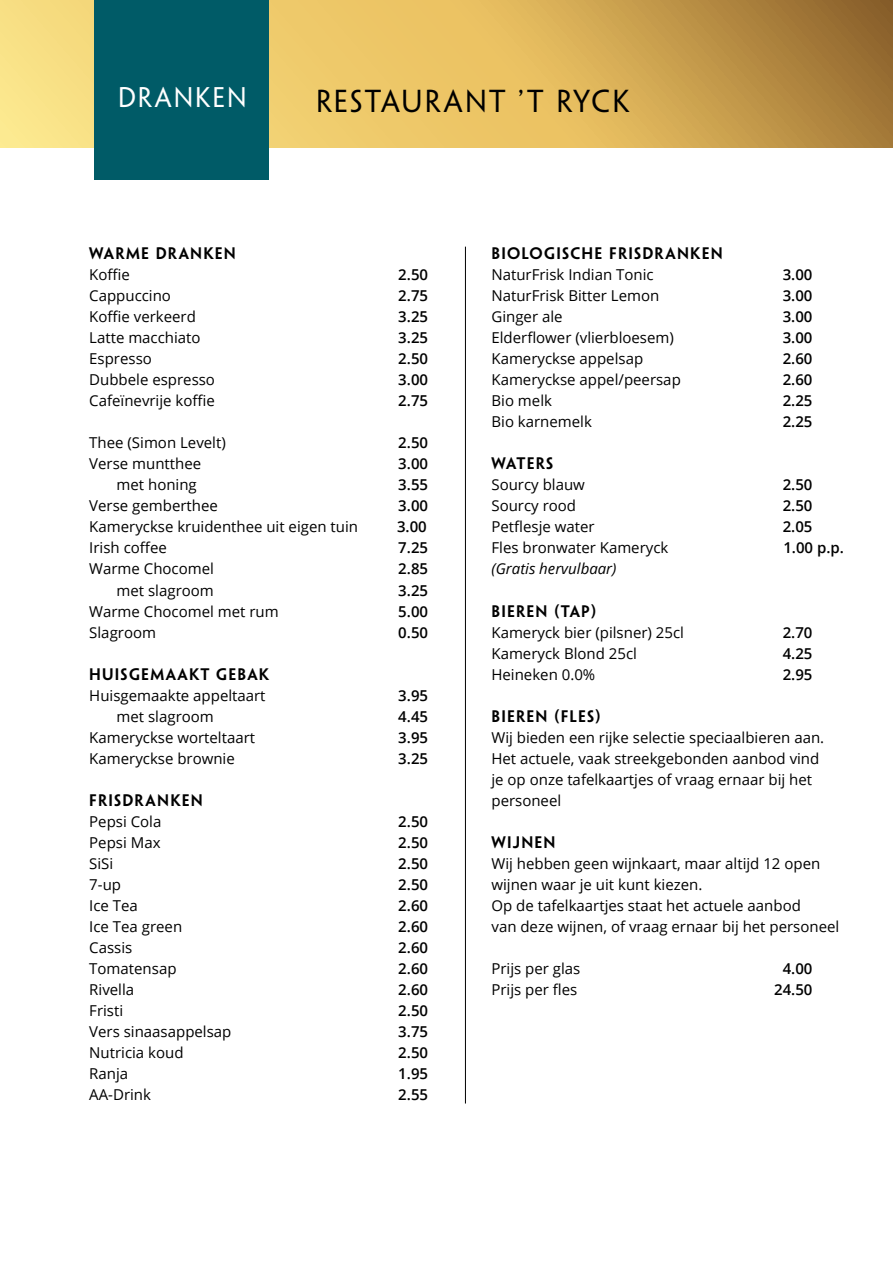
<style>
.page{position:relative;width:893px;height:1263px;background:#fff}
.page>*{position:absolute;margin:0;border:0;box-sizing:border-box;transform-origin:0 0}
.t1{font:28.5px "Penumbra Sans Std";letter-spacing:.08em;color:#000}
.t2{font:25.5px "Penumbra Sans Std";letter-spacing:.08em;color:#fff}
.t3{font:15px/21px "Open Sans";color:#000}
.t4{font:600 15px "Open Sans";color:#000}
.t5{font:600 15px "Penumbra Sans Std";letter-spacing:.08em;color:#000}
.t6{font:italic 15px "Open Sans";color:#000}
</style>
<div class="page">
<svg style="left:0;top:0;width:893px;height:147px;background:#d8b25c"></svg>
<div style="left:94px;top:0;width:175px;height:179px;background:#005b67"></div>
<hr style="left:465px;top:247px;width:1px;height:856px;background:#000">
<h2 class="t2" style="left:118px;top:83px;width:130px">DRANKEN</h2>
<h1 class="t1" style="left:316px;top:84px;width:315px">RESTAURANT ’T RYCK</h1>
<p class="t5" style="left:89px;top:244px;width:148px">WARME DRANKEN</p>
<p class="t3" style="left:89px;top:264px;width:42px">Koffie</p>
<p class="t4" style="left:398px;top:265px;width:31px">2.50</p>
<p class="t3" style="left:89px;top:285px;width:83px">Cappuccino</p>
<p class="t4" style="left:398px;top:286px;width:31px">2.75</p>
<p class="t3" style="left:89px;top:306px;width:108px">Koffie verkeerd</p>
<p class="t4" style="left:398px;top:307px;width:31px">3.25</p>
<p class="t3" style="left:89px;top:327px;width:113px">Latte macchiato</p>
<p class="t4" style="left:398px;top:328px;width:31px">3.25</p>
<p class="t3" style="left:89px;top:348px;width:64px">Espresso</p>
<p class="t4" style="left:398px;top:349px;width:31px">2.50</p>
<p class="t3" style="left:89px;top:369px;width:127px">Dubbele espresso</p>
<p class="t4" style="left:398px;top:370px;width:31px">3.00</p>
<p class="t3" style="left:89px;top:390px;width:127px">Cafeïnevrije koffie</p>
<p class="t4" style="left:398px;top:391px;width:31px">2.75</p>
<p class="t3" style="left:89px;top:432px;width:138px">Thee (Simon Levelt)</p>
<p class="t4" style="left:398px;top:433px;width:31px">2.50</p>
<p class="t3" style="left:89px;top:453px;width:113px">Verse muntthee</p>
<p class="t4" style="left:398px;top:454px;width:31px">3.00</p>
<p class="t3" style="left:117px;top:474px;width:82px">met honing</p>
<p class="t4" style="left:398px;top:475px;width:31px">3.55</p>
<p class="t3" style="left:89px;top:495px;width:130px">Verse gemberthee</p>
<p class="t4" style="left:398px;top:496px;width:31px">3.00</p>
<p class="t3" style="left:89px;top:516px;width:270px">Kameryckse kruidenthee uit eigen tuin</p>
<p class="t4" style="left:397px;top:517px;width:31px">3.00</p>
<p class="t3" style="left:89px;top:537px;width:79px">Irish coffee</p>
<p class="t4" style="left:398px;top:538px;width:31px">7.25</p>
<p class="t3" style="left:89px;top:558px;width:126px">Warme Chocomel</p>
<p class="t4" style="left:398px;top:559px;width:31px">2.85</p>
<p class="t3" style="left:117px;top:579px;width:99px">met slagroom</p>
<p class="t4" style="left:398px;top:580px;width:31px">3.25</p>
<p class="t3" style="left:89px;top:600px;width:191px">Warme Chocomel met rum</p>
<p class="t4" style="left:398px;top:601px;width:31px">5.00</p>
<p class="t3" style="left:89px;top:621px;width:68px">Slagroom</p>
<p class="t4" style="left:398px;top:622px;width:31px">0.50</p>
<p class="t5" style="left:89px;top:664px;width:181px">HUISGEMAAKT GEBAK</p>
<p class="t3" style="left:89px;top:684px;width:178px">Huisgemaakte appeltaart</p>
<p class="t4" style="left:398px;top:685px;width:31px">3.95</p>
<p class="t3" style="left:117px;top:705px;width:99px">met slagroom</p>
<p class="t4" style="left:398px;top:706px;width:31px">4.45</p>
<p class="t3" style="left:89px;top:726px;width:167px">Kameryckse worteltaart</p>
<p class="t4" style="left:398px;top:727px;width:31px">3.95</p>
<p class="t3" style="left:89px;top:747px;width:147px">Kameryckse brownie</p>
<p class="t4" style="left:398px;top:748px;width:31px">3.25</p>
<p class="t5" style="left:89px;top:790px;width:115px">FRISDRANKEN</p>
<p class="t3" style="left:89px;top:810px;width:74px">Pepsi Cola</p>
<p class="t4" style="left:398px;top:811px;width:31px">2.50</p>
<p class="t3" style="left:89px;top:831px;width:73px">Pepsi Max</p>
<p class="t4" style="left:398px;top:832px;width:31px">2.50</p>
<p class="t3" style="left:89px;top:852px;width:26px">SiSi</p>
<p class="t4" style="left:398px;top:853px;width:31px">2.50</p>
<p class="t3" style="left:89px;top:873px;width:33px">7-up</p>
<p class="t4" style="left:398px;top:874px;width:31px">2.50</p>
<p class="t3" style="left:89px;top:894px;width:50px">Ice Tea</p>
<p class="t4" style="left:398px;top:895px;width:31px">2.60</p>
<p class="t3" style="left:89px;top:915px;width:94px">Ice Tea green</p>
<p class="t4" style="left:398px;top:916px;width:31px">2.60</p>
<p class="t3" style="left:89px;top:936px;width:45px">Cassis</p>
<p class="t4" style="left:398px;top:937px;width:31px">2.60</p>
<p class="t3" style="left:89px;top:957px;width:89px">Tomatensap</p>
<p class="t4" style="left:398px;top:958px;width:31px">2.60</p>
<p class="t3" style="left:89px;top:978px;width:46px">Rivella</p>
<p class="t4" style="left:398px;top:979px;width:31px">2.60</p>
<p class="t3" style="left:89px;top:999px;width:35px">Fristi</p>
<p class="t4" style="left:398px;top:1000px;width:31px">2.50</p>
<p class="t3" style="left:89px;top:1020px;width:144px">Vers sinaasappelsap</p>
<p class="t4" style="left:398px;top:1021px;width:31px">3.75</p>
<p class="t3" style="left:89px;top:1041px;width:96px">Nutricia koud</p>
<p class="t4" style="left:398px;top:1042px;width:31px">2.50</p>
<p class="t3" style="left:89px;top:1062px;width:40px">Ranja</p>
<p class="t4" style="left:398px;top:1063px;width:31px">1.95</p>
<p class="t3" style="left:89px;top:1083px;width:63px">AA-Drink</p>
<p class="t4" style="left:398px;top:1084px;width:31px">2.55</p>
<p class="t5" style="left:491px;top:244px;width:233px">BIOLOGISCHE FRISDRANKEN</p>
<p class="t3" style="left:491px;top:264px;width:164px">NaturFrisk Indian Tonic</p>
<p class="t4" style="left:783px;top:265px;width:31px">3.00</p>
<p class="t3" style="left:491px;top:285px;width:169px">NaturFrisk Bitter Lemon</p>
<p class="t4" style="left:783px;top:286px;width:31px">3.00</p>
<p class="t3" style="left:491px;top:306px;width:73px">Ginger ale</p>
<p class="t4" style="left:783px;top:307px;width:31px">3.00</p>
<p class="t3" style="left:491px;top:327px;width:184px">Elderflower (vlierbloesem)</p>
<p class="t4" style="left:783px;top:328px;width:31px">3.00</p>
<p class="t3" style="left:491px;top:348px;width:153px">Kameryckse appelsap</p>
<p class="t4" style="left:783px;top:349px;width:31px">2.60</p>
<p class="t3" style="left:491px;top:369px;width:191px">Kameryckse appel/peersap</p>
<p class="t4" style="left:783px;top:370px;width:31px">2.60</p>
<p class="t3" style="left:491px;top:390px;width:62px">Bio melk</p>
<p class="t4" style="left:783px;top:391px;width:31px">2.25</p>
<p class="t3" style="left:491px;top:411px;width:102px">Bio karnemelk</p>
<p class="t4" style="left:783px;top:412px;width:31px">2.25</p>
<p class="t5" style="left:491px;top:454px;width:63px">WATERS</p>
<p class="t3" style="left:491px;top:474px;width:95px">Sourcy blauw</p>
<p class="t4" style="left:783px;top:475px;width:31px">2.50</p>
<p class="t3" style="left:491px;top:495px;width:86px">Sourcy rood</p>
<p class="t4" style="left:783px;top:496px;width:31px">2.50</p>
<p class="t3" style="left:491px;top:516px;width:105px">Petflesje water</p>
<p class="t4" style="left:783px;top:517px;width:31px">2.05</p>
<p class="t3" style="left:491px;top:537px;width:178px">Fles bronwater Kameryck</p>
<p class="t4" style="left:783px;top:538px;width:62px">1.00 p.p.</p>
<p class="t6" style="left:491px;top:559px;width:127px">(Gratis hervulbaar)</p>
<p class="t5" style="left:491px;top:601px;width:107px">BIEREN (TAP)</p>
<p class="t3" style="left:491px;top:621px;width:194px">Kameryck bier (pilsner) 25cl</p>
<p class="t4" style="left:783px;top:622px;width:31px">2.70</p>
<p class="t3" style="left:491px;top:642px;width:147px">Kameryck Blond 25cl</p>
<p class="t4" style="left:783px;top:643px;width:31px">4.25</p>
<p class="t3" style="left:491px;top:663px;width:105px">Heineken 0.0%</p>
<p class="t4" style="left:783px;top:664px;width:31px">2.95</p>
<p class="t5" style="left:491px;top:706px;width:111px">BIEREN (FLES)</p>
<p class="t3" style="left:491px;top:726px;width:334px">Wij bieden een rijke selectie speciaalbieren aan.<br>Het actuele, vaak streekgebonden aanbod vind je op onze tafelkaartjes of vraag ernaar bij het personeel</p>
<p class="t5" style="left:491px;top:832px;width:66px">WIJNEN</p>
<p class="t3" style="left:491px;top:852px;width:349px">Wij hebben geen wijnkaart, maar altijd 12 open wijnen waar je uit kunt kiezen.<br>Op de tafelkaartjes staat het actuele aanbod<br>van deze wijnen, of vraag ernaar bij het personeel</p>
<p class="t3" style="left:491px;top:957px;width:90px">Prijs per glas</p>
<p class="t4" style="left:783px;top:958px;width:31px">4.00</p>
<p class="t3" style="left:491px;top:978px;width:87px">Prijs per fles</p>
<p class="t4" style="left:774px;top:979px;width:40px">24.50</p>
</div>
